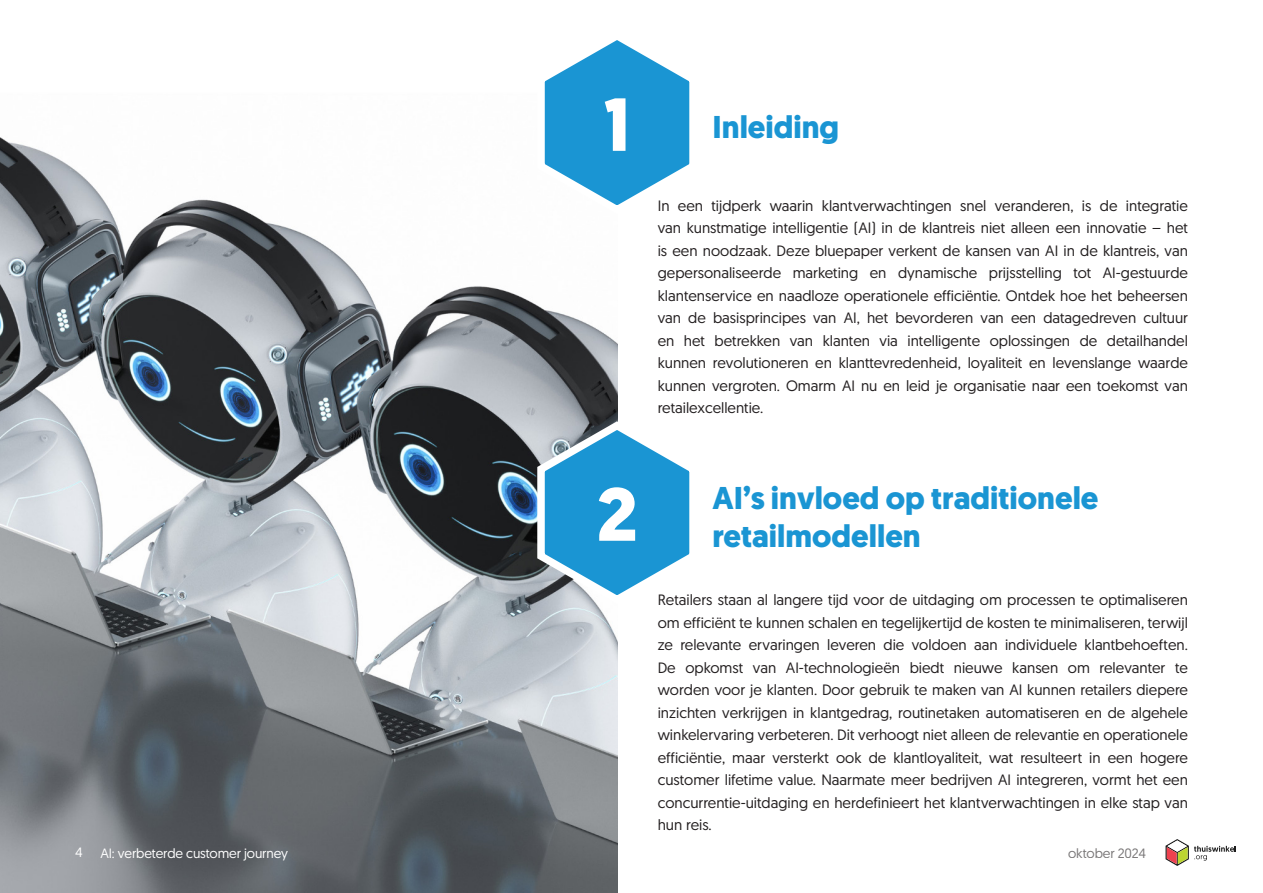
<style>
.page{position:relative;width:1263px;height:893px;background:#fff}
.page>*{position:absolute;margin:0;border:0;box-sizing:border-box;transform-origin:0 0}
.t1{font:700 75px "Geomanist";color:#fff}
.t2{font:700 31.5px "Geomanist";color:#1a95d3}
.t3{font:15px/22.5px "Geomanist";color:#231f20;text-align:justify}
.t4{font:13.5px "Geomanist";letter-spacing:-.01em;color:#fff}
.t5{font:13.5px "Geomanist";letter-spacing:-.01em;color:#231f20}
</style>
<div class="page">
<svg style="left:1165px;top:839px;width:71px;height:27px"></svg>
<img style="left:0;top:137px;width:617px;height:756px">
<svg style="left:533px;top:40px;width:157px;height:178px"></svg>
<svg style="left:533px;top:417px;width:157px;height:191px"></svg>
<p class="t1" style="left:604px;top:75px;width:28px">1</p>
<p class="t2" style="left:712px;top:106px;width:128px">Inleiding</p>
<p class="t3" style="left:658px;top:194px;width:532px">In een tijdperk waarin klantverwachtingen snel veranderen, is de integratie van kunstmatige intelligentie (AI) in de klantreis niet alleen een innovatie – het is een noodzaak. Deze bluepaper verkent de kansen van AI in de klantreis, van gepersonaliseerde marketing en dynamische prijsstelling tot AI-gestuurde klantenservice en naadloze operationele efficiëntie. Ontdek hoe het beheersen van de basisprincipes van AI, het bevorderen van een datagedreven cultuur en het betrekken van klanten via intelligente oplossingen de detailhandel kunnen revolutioneren en klanttevredenheid, loyaliteit en levenslange waarde kunnen vergroten. Omarm AI nu en leid je organisatie naar een toekomst van retailexcellentie.</p>
<p class="t1" style="left:596px;top:464px;width:43px">2</p>
<p class="t2" style="left:712px;top:477px;width:387px">AI’s invloed op traditionele</p>
<p class="t2" style="left:712px;top:515px;width:210px">retailmodellen</p>
<p class="t3" style="left:658px;top:588px;width:532px">Retailers staan al langere tijd voor de uitdaging om processen te optimaliseren om efficiënt te kunnen schalen en tegelijkertijd de kosten te minimaliseren, terwijl ze relevante ervaringen leveren die voldoen aan individuele klantbehoeften.<br>De opkomst van AI-technologieën biedt nieuwe kansen om relevanter te worden voor je klanten. Door gebruik te maken van AI kunnen retailers diepere inzichten verkrijgen in klantgedrag, routinetaken automatiseren en de algehele winkelervaring verbeteren. Dit verhoogt niet alleen de relevantie en operationele efficiëntie, maar versterkt ook de klantloyaliteit, wat resulteert in een hogere customer lifetime value. Naarmate meer bedrijven AI integreren, vormt het een concurrentie-uitdaging en herdefinieert het klantverwachtingen in elke stap van hun reis.</p>
<p class="t4" style="left:75px;top:844px;width:9px">4</p>
<p class="t4" style="left:100px;top:844px;width:189px">AI: verbeterde customer journey</p>
<p class="t5" style="left:1068px;top:844px;width:79px">oktober 2024</p>
</div>
